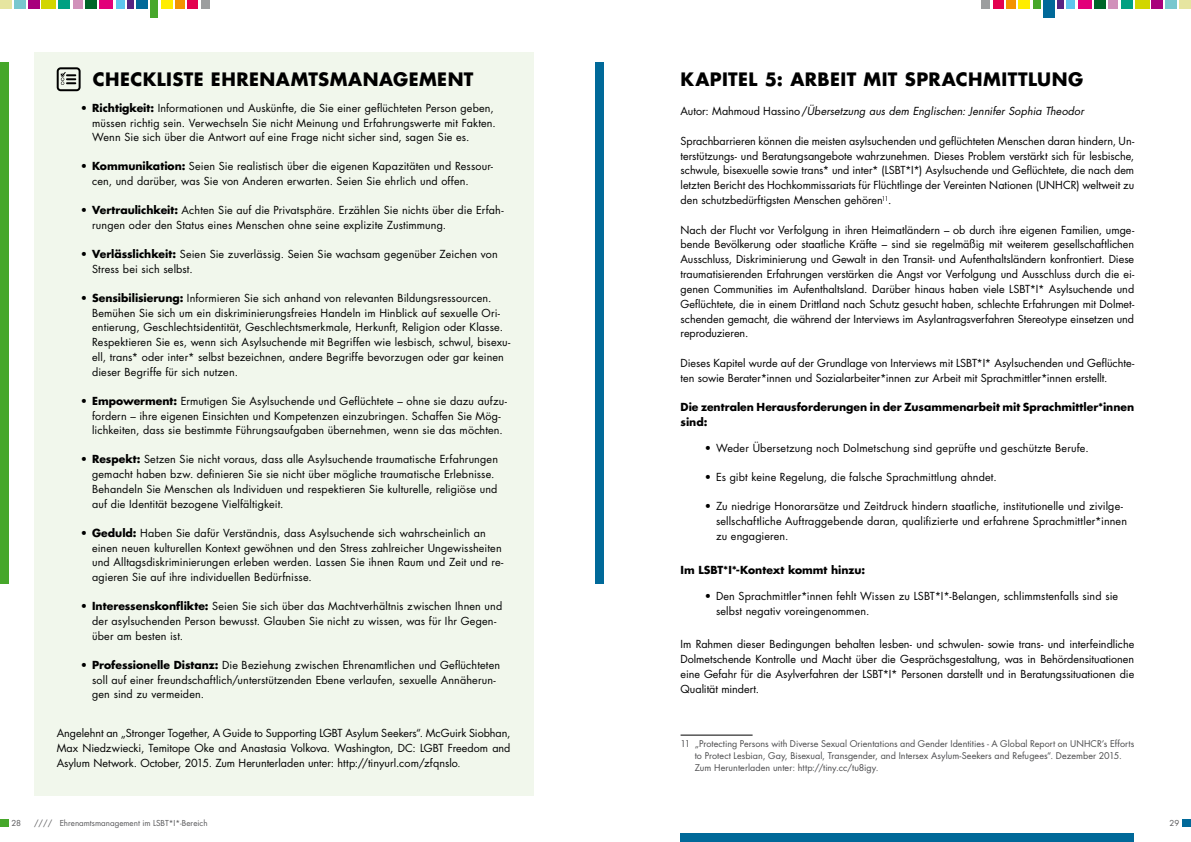
<style>
.page{position:relative;width:1191px;height:842px;background:#fff}
.page>*{position:absolute;margin:0;border:0;box-sizing:border-box;transform-origin:0 0}
.H1_H1_HEAD{font:700 18px "Futura Std";letter-spacing:.025em;color:#000}
.P_p_Fliesstext{font:10.8px/14.8px "Futura Std";letter-spacing:.01em;color:#000}
.P_p_Fliesstext-2{font:700 10.8px/14.8px "Futura Std";color:#000}
.P_p_Fliesstext-3{font:italic 10.8px "Futura Std";letter-spacing:.01em;color:#000}
.Automatic_FUßNOTE{font:9px/12px "Futura Std";letter-spacing:.005em;color:#4b4b4d;text-align:center}
.t1{font:8px "Futura Std";color:#58585a}
.s1{font-weight:700}
.s2{font-size:10px}
.s3{font-style:normal}
</style>
<div class="page">
<div style="left:34px;top:52px;width:499px;height:744px;background:#f1f7ec"></div>
<div style="left:0;top:819px;width:9px;height:7px;background:#46a72a"></div>
<div style="left:1182px;top:819px;width:9px;height:7px;background:#006999"></div>
<div style="left:680px;top:833px;width:454px;height:9px;background:#006999"></div>
<div style="left:0;top:62px;width:9px;height:521px;background:#46a72a"></div>
<div style="left:187px;top:0;width:10px;height:9px;background:#e3004f"></div>
<div style="left:175px;top:0;width:9px;height:9px;background:#f39400"></div>
<div style="left:201px;top:0;width:9px;height:9px;background:#9c9e9f"></div>
<div style="left:161px;top:0;width:11px;height:9px;background:#ffed00"></div>
<div style="left:136px;top:0;width:12px;height:9px;background:#006999"></div>
<div style="left:127px;top:0;width:6px;height:9px;background:#572381"></div>
<div style="left:150px;top:0;width:8px;height:17px;background:#46a72a"></div>
<div style="left:116px;top:0;width:8px;height:9px;background:#5ec5ed"></div>
<div style="left:99px;top:0;width:14px;height:9px;background:#e2007a"></div>
<div style="left:73px;top:0;width:9px;height:9px;background:#d190ba"></div>
<div style="left:58px;top:0;width:12px;height:9px;background:#00a082"></div>
<div style="left:85px;top:0;width:12px;height:9px;background:#006528"></div>
<div style="left:42px;top:0;width:14px;height:9px;background:#d2d600"></div>
<div style="left:28px;top:0;width:12px;height:9px;background:#a8007c"></div>
<div style="left:0;top:0;width:12px;height:9px;background:#e6e5a0"></div>
<div style="left:14px;top:0;width:12px;height:9px;background:#78c7ce"></div>
<div style="left:994px;top:0;width:10px;height:9px;background:#e3004f"></div>
<div style="left:1006px;top:0;width:10px;height:9px;background:#f39400"></div>
<div style="left:981px;top:0;width:8px;height:9px;background:#9c9e9f"></div>
<div style="left:1018px;top:0;width:12px;height:9px;background:#ffed00"></div>
<div style="left:1043px;top:0;width:12px;height:17px;background:#006999"></div>
<div style="left:1057px;top:0;width:7px;height:9px;background:#572381"></div>
<div style="left:1033px;top:0;width:7px;height:9px;background:#46a72a"></div>
<div style="left:1066px;top:0;width:9px;height:9px;background:#5ec5ed"></div>
<div style="left:1077px;top:0;width:14px;height:9px;background:#e2007a"></div>
<div style="left:1108px;top:0;width:10px;height:9px;background:#d190ba"></div>
<div style="left:1120px;top:0;width:12px;height:9px;background:#00a082"></div>
<div style="left:1094px;top:0;width:12px;height:9px;background:#006528"></div>
<div style="left:1135px;top:0;width:14px;height:9px;background:#d2d600"></div>
<div style="left:1151px;top:0;width:11px;height:9px;background:#a8007c"></div>
<div style="left:1179px;top:0;width:12px;height:9px;background:#e6e5a0"></div>
<div style="left:1164px;top:0;width:12px;height:9px;background:#78c7ce"></div>
<hr style="left:680px;top:735px;width:72px;height:1px;background:#000">
<div style="left:595px;top:62px;width:9px;height:521px;background:#006999"></div>
<svg style="left:57px;top:67px;width:24px;height:24px"></svg>
<h1 class="H1_H1_HEAD" style="left:93px;top:67px;width:382px">CHECKLISTE EHRENAMTSMANAGEMENT</h1>
<p class="P_p_Fliesstext" style="left:92px;top:101px;width:405px;text-indent:-11px">• <span class="s1">Richtigkeit:</span> Informationen und Auskünfte, die Sie einer geflüchteten Person geben, müssen richtig sein. Verwechseln Sie nicht Meinung und Erfahrungswerte mit Fakten.<br>Wenn Sie sich über die Antwort auf eine Frage nicht sicher sind, sagen Sie es.</p>
<p class="P_p_Fliesstext" style="left:92px;top:159px;width:402px;text-indent:-11px">• <span class="s1">Kommunikation:</span> Seien Sie realistisch über die eigenen Kapazitäten und Ressour&shy;cen, und darüber, was Sie von Anderen erwarten. Seien Sie ehrlich und offen.</p>
<p class="P_p_Fliesstext" style="left:92px;top:203px;width:413px;text-indent:-11px">• <span class="s1">Vertraulichkeit:</span> Achten Sie auf die Privatsphäre. Erzählen Sie nichts über die Erfah&shy;rungen oder den Status eines Menschen ohne seine explizite Zustimmung.</p>
<p class="P_p_Fliesstext" style="left:92px;top:247px;width:407px;text-indent:-11px">• <span class="s1">Verlässlichkeit:</span> Seien Sie zuverlässig. Seien Sie wachsam gegenüber Zeichen von<br>Stress bei sich selbst.</p>
<p class="P_p_Fliesstext" style="left:92px;top:290px;width:420px;text-indent:-11px">• <span class="s1">Sensibilisierung:</span> Informieren Sie sich anhand von relevanten Bildungsressourcen.<br>Bemühen Sie sich um ein diskriminierungsfreies Handeln im Hinblick auf sexuelle Ori&shy;entierung, Geschlechtsidentität, Geschlechtsmerkmale, Herkunft, Religion oder Klasse.<br>Respektieren Sie es, wenn sich Asylsuchende mit Begriffen wie lesbisch, schwul, bisexu&shy;ell, trans* oder inter* selbst bezeichnen, andere Begriffe bevorzugen oder gar keinen dieser Begriffe für sich nutzen.</p>
<p class="P_p_Fliesstext" style="left:92px;top:393px;width:416px;text-indent:-11px">• <span class="s1">Empowerment:</span> Ermutigen Sie Asylsuchende und Geflüchtete – ohne sie dazu aufzu&shy;fordern – ihre eigenen Einsichten und Kompetenzen einzubringen. Schaffen Sie Mög&shy;lichkeiten, dass sie bestimmte Führungsaufgaben übernehmen, wenn sie das möchten.</p>
<p class="P_p_Fliesstext" style="left:92px;top:452px;width:407px;text-indent:-11px">• <span class="s1">Respekt:</span> Setzen Sie nicht voraus, dass alle Asylsuchende traumatische Erfahrungen gemacht haben bzw. definieren Sie sie nicht über mögliche traumatische Erlebnisse.<br>Behandeln Sie Menschen als Individuen und respektieren Sie kulturelle, religiöse und auf die Identität bezogene Vielfältigkeit.</p>
<p class="P_p_Fliesstext" style="left:92px;top:525px;width:413px;text-indent:-11px">• <span class="s1">Geduld:</span> Haben Sie dafür Verständnis, dass Asylsuchende sich wahrscheinlich an einen neuen kulturellen Kontext gewöhnen und den Stress zahlreicher Ungewissheiten und Alltagsdiskriminierungen erleben werden. Lassen Sie ihnen Raum und Zeit und re&shy;agieren Sie auf ihre individuellen Bedürfnisse.</p>
<p class="P_p_Fliesstext" style="left:92px;top:599px;width:412px;text-indent:-11px">• <span class="s1">Interessenskonflikte:</span> Seien Sie sich über das Machtverhältnis zwischen Ihnen und der asylsuchenden Person bewusst. Glauben Sie nicht zu wissen, was für Ihr Gegen&shy;über am besten ist.</p>
<p class="P_p_Fliesstext" style="left:92px;top:657px;width:409px;text-indent:-11px">• <span class="s1">Professionelle Distanz:</span> Die Beziehung zwischen Ehrenamtlichen und Geflüchteten soll auf einer freundschaftlich/unterstützenden Ebene verlaufen, sexuelle Annäherun&shy;gen sind zu vermeiden.</p>
<p class="P_p_Fliesstext" style="left:57px;top:726px;width:455px;text-align:justify">Angelehnt an „Stronger Together, A Guide to Supporting LGBT Asylum Seekers“. McGuirk Siobhan, Max Niedzwiecki, Temitope Oke and Anastasia Volkova. Washington, DC: LGBT Freedom and Asylum Network. October, 2015. Zum Herunterladen unter: http://tinyurl.com/zfqnslo<span class="s2">.</span></p>
<h1 class="H1_H1_HEAD" style="left:680px;top:67px;width:404px">KAPITEL 5: ARBEIT MIT SPRACHMITTLUNG</h1>
<p class="P_p_Fliesstext-3" style="left:680px;top:104px;width:405px"><span class="s3">Autor: Mahmoud Hassino/</span>Übersetzung aus dem Englischen: Jennifer Sophia Theodor</p>
<p class="P_p_Fliesstext" style="left:680px;top:134px;width:455px;text-align:justify">Sprachbarrieren können die meisten asylsuchenden und geflüchteten Menschen daran hindern, Un&shy;terstützungs- und Beratungsangebote wahrzunehmen. Dieses Problem verstärkt sich für lesbische, schwule, bisexuelle sowie trans* und inter* (LSBT*I*) Asylsuchende und Geflüchtete, die nach dem letzten Bericht des Hochkommissariats für Flüchtlinge der Vereinten Nationen (UNHCR) weltweit zu den schutzbedürftigsten Menschen gehören<sup>11</sup>.</p>
<p class="P_p_Fliesstext" style="left:680px;top:222px;width:455px;text-align:justify">Nach der Flucht vor Verfolgung in ihren Heimatländern – ob durch ihre eigenen Familien, umge&shy;bende Bevölkerung oder staatliche Kräfte – sind sie regelmäßig mit weiterem gesellschaftlichen Ausschluss, Diskriminierung und Gewalt in den Transit- und Aufenthaltsländern konfrontiert. Diese traumatisierenden Erfahrungen verstärken die Angst vor Verfolgung und Ausschluss durch die ei&shy;genen Communities im Aufenthaltsland. Darüber hinaus haben viele LSBT*I* Asylsuchende und Geflüchtete, die in einem Drittland nach Schutz gesucht haben, schlechte Erfahrungen mit Dolmet&shy;schenden gemacht, die während der Interviews im Asylantragsverfahren Stereotype einsetzen und reproduzieren.</p>
<p class="P_p_Fliesstext" style="left:680px;top:356px;width:455px">Dieses Kapitel wurde auf der Grundlage von Interviews mit LSBT*I* Asylsuchenden und Geflüchte&shy;ten sowie Berater*innen und Sozialarbeiter*innen zur Arbeit mit Sprachmittler*innen erstellt.</p>
<p class="P_p_Fliesstext-2" style="left:680px;top:400px;width:455px">Die zentralen Herausforderungen in der Zusammenarbeit mit Sprachmittler*innen sind:</p>
<p class="P_p_Fliesstext" style="left:704px;top:441px;width:385px">• Weder Übersetzung noch Dolmetschung sind geprüfte und geschützte Berufe.</p>
<p class="P_p_Fliesstext" style="left:704px;top:470px;width:293px">• Es gibt keine Regelung, die falsche Sprachmittlung ahndet.</p>
<p class="P_p_Fliesstext" style="left:716px;top:499px;width:412px;text-indent:-11px">• Zu niedrige Honorarsätze und Zeitdruck hindern staatliche, institutionelle und zivilge&shy;sellschaftliche Auftraggebende daran, qualifizierte und erfahrene Sprachmittler*innen zu engagieren.</p>
<p class="P_p_Fliesstext-2" style="left:680px;top:562px;width:186px">Im LSBT*I*-Kontext kommt hinzu:</p>
<p class="P_p_Fliesstext" style="left:716px;top:589px;width:404px;text-indent:-11px">• Den Sprachmittler*innen fehlt Wissen zu LSBT*I*-Belangen, schlimmstenfalls sind sie selbst negativ voreingenommen.</p>
<p class="P_p_Fliesstext" style="left:680px;top:637px;width:455px;text-align:justify">Im Rahmen dieser Bedingungen behalten lesben- und schwulen- sowie trans- und interfeindliche Dolmetschende Kontrolle und Macht über die Gesprächsgestaltung, was in Behördensituationen eine Gefahr für die Asylverfahren der LSBT*I* Personen darstellt und in Beratungssituationen die Qualität mindert.</p>
<p class="Automatic_FUßNOTE" style="left:680px;top:738px;width:455px">11 „Protecting Persons with Diverse Sexual Orientations and Gender Identities - A Global Report on UNHCR’s Efforts to Protect Lesbian, Gay, Bisexual, Transgender, and Intersex Asylum-Seekers and Refugees“. Dezember 2015.</p>
<p class="Automatic_FUßNOTE" style="left:694px;top:762px;width:185px">Zum Herunterladen unter: http://tiny.cc/tu8igy.</p>
<p class="t1" style="left:34px;top:818px;width:175px">//// Ehrenamtsmanagement im LSBT*I*-Bereich</p>
<p class="t1" style="left:11px;top:818px;width:11px">28</p>
<p class="t1" style="left:1169px;top:818px;width:11px">29</p>
</div>
